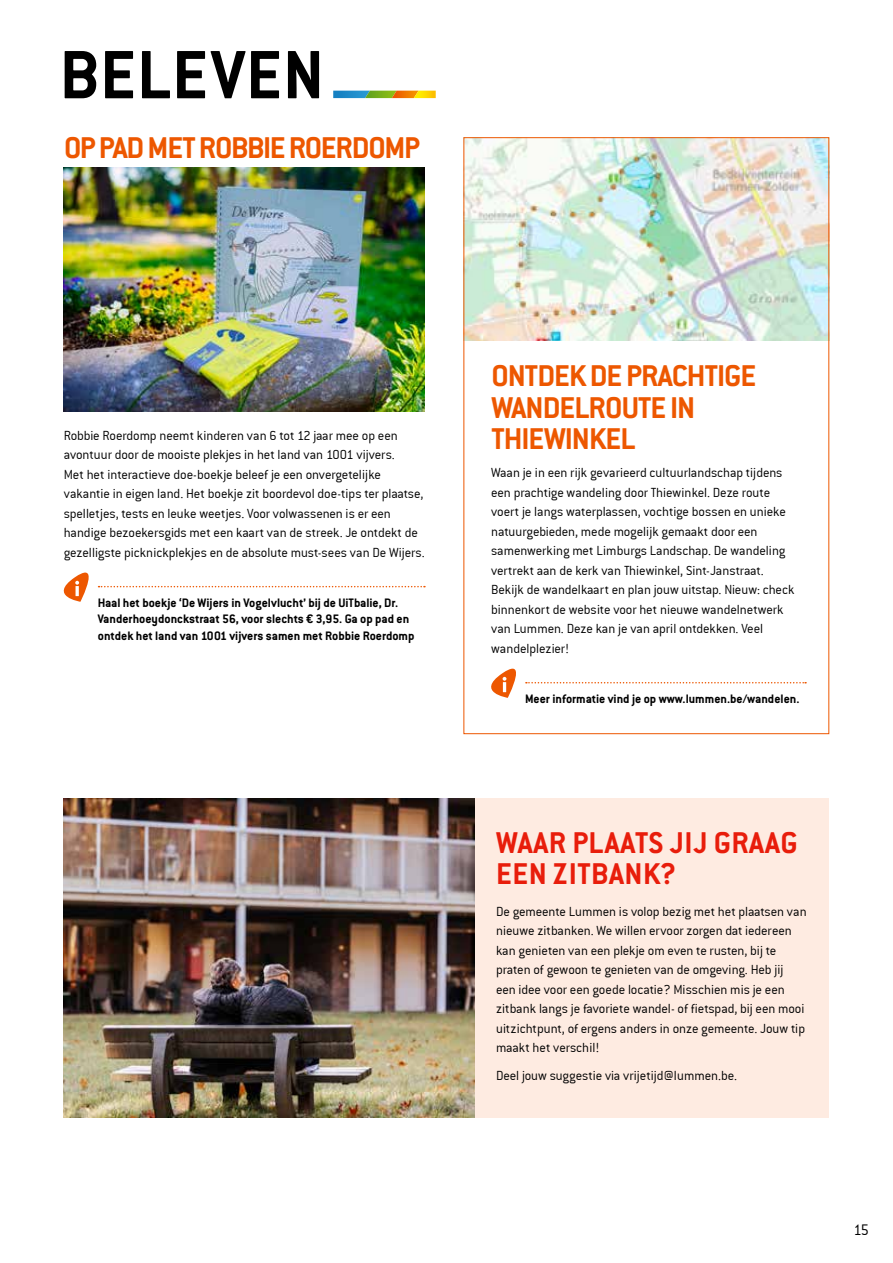
<style>
.page{position:relative;width:893px;height:1263px;background:#fff}
.page>*{position:absolute;margin:0;border:0;box-sizing:border-box;transform-origin:0 0}
.t1{font:700 75px "Conduit ITC";letter-spacing:.015em;color:#000}
.t2{font:700 33px/31.5px "Conduit ITC";letter-spacing:-.035em;color:#ed5700}
.t3{font:700 33px/31.5px "Conduit ITC";letter-spacing:.015em;color:#e81d0b}
.t4{font:16.5px "Conduit ITCTT Light";color:#000}
.t5{font:14.25px/19.5px "Conduit ITCTT Light";letter-spacing:-.005em;color:#000}
.t6{font:700 13.5px/16.5px "Conduit ITC";color:#000}
</style>
<div class="page">
<hr style="left:0;top:0;width:1px;height:1263px;background:#f48e00">
<img style="left:465px;top:139px;width:362px;height:201px">
<svg style="left:333px;top:91px;width:103px;height:7px"></svg>
<svg style="left:63px;top:573px;width:362px;height:29px"></svg>
<svg style="left:491px;top:669px;width:315px;height:29px"></svg>
<img style="left:64px;top:167px;width:361px;height:245px">
<div style="left:80px;top:798px;width:749px;height:319px;background:#feebe1"></div>
<img style="left:64px;top:798px;width:410px;height:319px">
<h1 class="t1" style="left:60px;top:29px;width:266px">BELEVEN</h1>
<h2 class="t2" style="left:64px;top:131px;width:358px">OP PAD MET ROBBIE ROERDOMP</h2>
<p class="t5" style="left:64px;top:425px;width:362px">Robbie Roerdomp neemt kinderen van 6 tot 12 jaar mee op een avontuur door de mooiste plekjes in het land van 1001 vijvers.<br>Met het interactieve doe-boekje beleef je een onvergetelijke vakantie in eigen land. Het boekje zit boordevol doe-tips ter plaatse, spelletjes, tests en leuke weetjes. Voor volwassenen is er een handige bezoekersgids met een kaart van de streek. Je ontdekt de gezelligste picknickplekjes en de absolute must-sees van De Wijers.</p>
<p class="t6" style="left:98px;top:594px;width:318px">Haal het boekje ‘De Wijers in Vogelvlucht’ bij de UiTbalie, Dr.<br>Vanderhoeydonckstraat 56, voor slechts € 3,95. Ga op pad en ontdek het land van 1001 vijvers samen met Robbie Roerdomp</p>
<h2 class="t2" style="left:491px;top:359px;width:266px">ONTDEK DE PRACHTIGE<br>WANDELROUTE IN<br>THIEWINKEL</h2>
<p class="t5" style="left:491px;top:463px;width:305px">Waan je in een rijk gevarieerd cultuurlandschap tijdens een prachtige wandeling door Thiewinkel. Deze route voert je langs waterplassen, vochtige bossen en unieke natuurgebieden, mede mogelijk gemaakt door een samenwerking met Limburgs Landschap. De wandeling vertrekt aan de kerk van Thiewinkel, Sint-Janstraat.<br>Bekijk de wandelkaart en plan jouw uitstap. Nieuw: check binnenkort de website voor het nieuwe wandelnetwerk van Lummen. Deze kan je van april ontdekken. Veel wandelplezier!</p>
<p class="t6" style="left:525px;top:690px;width:276px">Meer informatie vind je op www.lummen.be/wandelen.</p>
<h2 class="t3" style="left:496px;top:826px;width:303px">WAAR PLAATS JIJ GRAAG<br>EEN ZITBANK?</h2>
<p class="t5" style="left:496px;top:902px;width:312px">De gemeente Lummen is volop bezig met het plaatsen van nieuwe zitbanken. We willen ervoor zorgen dat iedereen kan genieten van een plekje om even te rusten, bij te praten of gewoon te genieten van de omgeving. Heb jij een idee voor een goede locatie? Misschien mis je een zitbank langs je favoriete wandel- of fietspad, bij een mooi uitzichtpunt, of ergens anders in onze gemeente. Jouw tip maakt het verschil!</p>
<p class="t5" style="left:496px;top:1066px;width:243px">Deel jouw suggestie via vrijetijd@lummen.be.</p>
<p class="t4" style="left:853px;top:1220px;width:17px">15</p>
</div>
